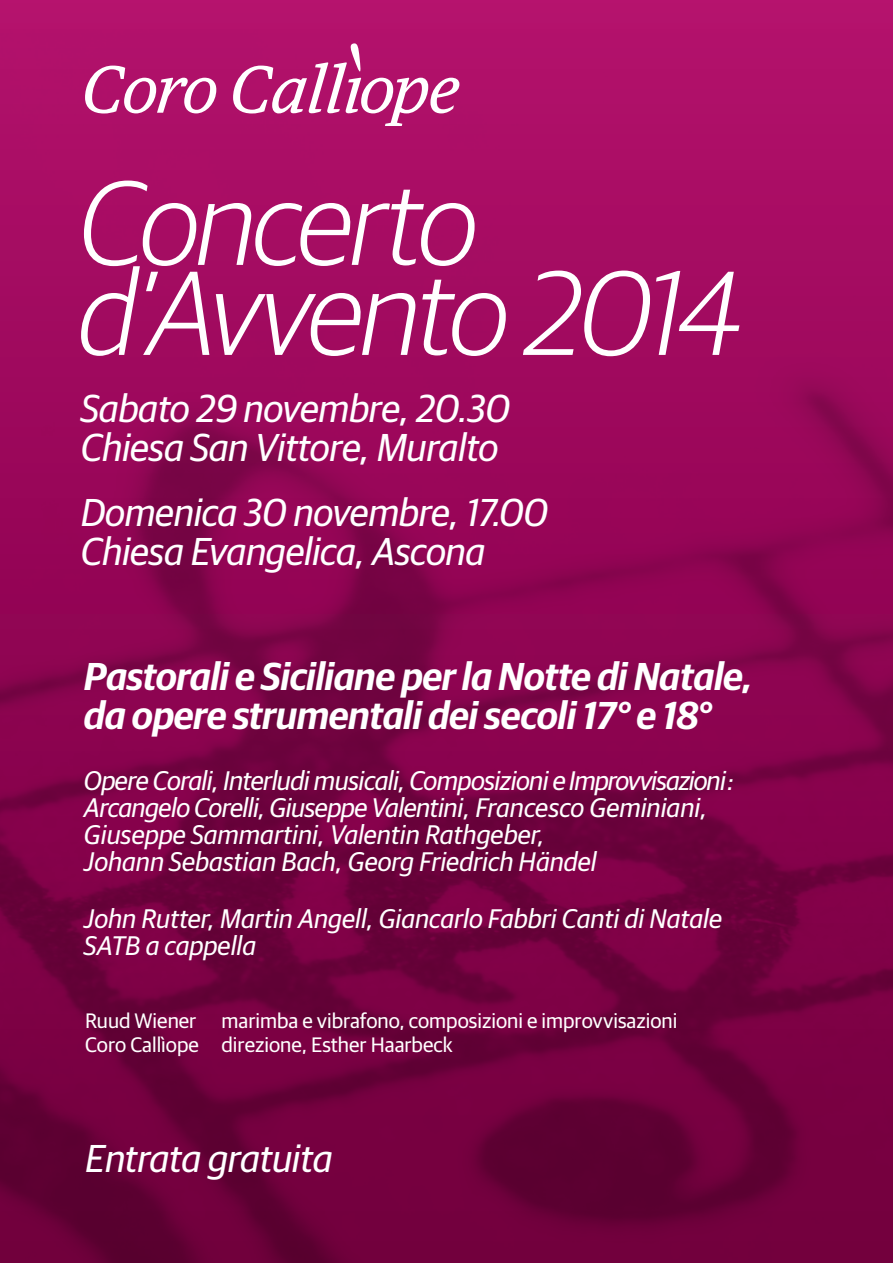
<style>
.page{position:relative;width:893px;height:1263px;background:#b3116b}
.page>*{position:absolute;margin:0;border:0;box-sizing:border-box;transform-origin:0 0}
.t1{font:italic 300 120px/90px "Guardian Sans";letter-spacing:-.03em;color:#fff}
.t2{font:italic 39px/39px "Guardian Sans";letter-spacing:-.01em;color:#fff}
.t3{font:italic 600 39px/39px "Guardian Sans";letter-spacing:-.01em;color:#fff}
.t4{font:italic 27px/27px "Guardian Sans";letter-spacing:-.02em;color:#fff}
.t5{font:italic 27px/27px "Guardian Sans";color:#fff}
.t6{font:21px/24px "Guardian Sans";color:#fff}
</style>
<div class="page">
<img style="left:0;top:65px;width:893px;height:1198px">
<svg style="left:85px;top:66px;width:131px;height:47px"></svg>
<svg style="left:233px;top:43px;width:226px;height:83px"></svg>
<h1 class="t1" style="left:79px;top:170px;width:664px">Concerto d’Avvento 2014</h1>
<h2 class="t2" style="left:81px;top:386px;width:431px">Sabato 29 novembre, 20.30<br>Chiesa San Vittore, Muralto</h2>
<h2 class="t2" style="left:81px;top:490px;width:469px">Domenica 30 novembre, 17.00<br>Chiesa Evangelica, Ascona</h2>
<h2 class="t3" style="left:84px;top:654px;width:670px">Pastorali e Siciliane per la Notte di Natale, da opere strumentali dei secoli 17° e 18°</h2>
<p class="t4" style="left:84px;top:765px;width:652px">Opere Corali, Interludi musicali, Composizioni e Improvvisazioni :<br>Arcangelo Corelli, Giuseppe Valentini, Francesco Geminiani, Giuseppe Sammartini, Valentin Rathgeber,<br>Johann Sebastian Bach, Georg Friedrich Händel</p>
<p class="t5" style="left:84px;top:903px;width:640px">John Rutter, Martin Angell, Giancarlo Fabbri Canti di Natale<br>SATB a cappella</p>
<p class="t6" style="left:85px;top:1007px;width:594px">Ruud Wiener marimba e vibrafono, composizioni e improvvisazioni<br>Coro Callìope direzione, Esther Haarbeck</p>
<h2 class="t2" style="left:85px;top:1135px;width:249px">Entrata gratuita</h2>
</div>
